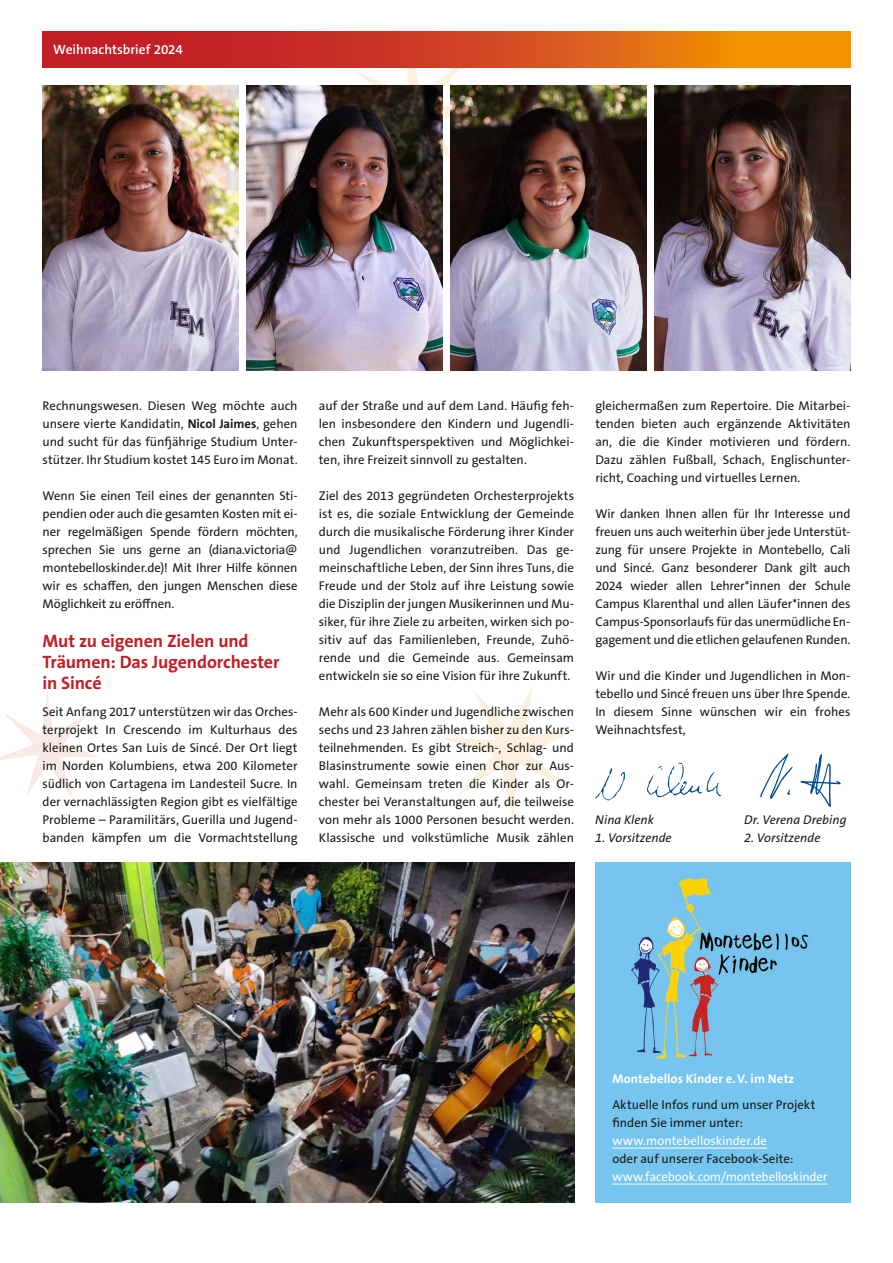
<style>
.page{position:relative;width:893px;height:1263px;background:#fff}
.page>*{position:absolute;margin:0;border:0;box-sizing:border-box;transform-origin:0 0}
.t1{font:700 18px/21px "The Sans B W7";letter-spacing:-.005em;color:#c21e26}
.t2{font:600 13.5px "The Sans B W6";color:#fff}
.t3{font:12.75px/18px "The Sans B W5 Plain";letter-spacing:-.005em;color:#1a1a18;text-align:justify}
.t4{font:12.75px "The Sans B W5 Plain";letter-spacing:-.005em;color:#fff}
.t5{font:italic 12.75px "The Sans B W5 Plain";letter-spacing:.005em;color:#1a1a18}
.t6{font:700 12.75px "The Sans B W7";letter-spacing:.01em;color:#fff}
.s1{font-family:"The Sans B W7";font-weight:700}
</style>
<div class="page">
<svg style="left:352px;top:68px;width:135px;height:108px"></svg>
<svg style="left:43px;top:32px;width:807px;height:36px;background:#d44c1b"></svg>
<svg style="left:440px;top:688px;width:136px;height:134px"></svg>
<svg style="left:0;top:691px;width:99px;height:106px"></svg>
<svg style="left:595px;top:768px;width:30px;height:33px"></svg>
<svg style="left:647px;top:762px;width:74px;height:36px"></svg>
<svg style="left:760px;top:754px;width:81px;height:53px"></svg>
<img style="left:43px;top:86px;width:195px;height:285px">
<img style="left:247px;top:86px;width:195px;height:285px">
<img style="left:451px;top:86px;width:195px;height:285px">
<img style="left:655px;top:86px;width:195px;height:285px">
<img style="left:0;top:862px;width:574px;height:340px">
<div style="left:595px;top:862px;width:255px;height:340px;background:#76c5ef"></div>
<hr style="left:612px;top:1148px;width:155px;height:1px;background:#fff">
<hr style="left:612px;top:1184px;width:215px;height:1px;background:#fff">
<img style="left:631px;top:876px;width:178px;height:184px">
<p class="t2" style="left:53px;top:40px;width:131px">Weihnachtsbrief 2024</p>
<p class="t3" style="left:43px;top:397px;width:257px">Rechnungswesen. Diesen Weg möchte auch unsere vierte Kandidatin, <span class="s1">Nicol Jaimes</span>, gehen und sucht für das fünfjährige Studium Unter&shy;stützer. Ihr Studium kostet 145 Euro im Monat.</p>
<p class="t3" style="left:43px;top:487px;width:257px">Wenn Sie einen Teil eines der genannten Sti&shy;pendien oder auch die gesamten Kosten mit ei&shy;ner regelmäßigen Spende fördern möchten, sprechen Sie uns gerne an (diana.victoria@ montebelloskinder.de)! Mit Ihrer Hilfe können wir es schaffen, den jungen Menschen diese Möglichkeit zu eröffnen.</p>
<h1 class="t1" style="left:43px;top:630px;width:238px">Mut zu eigenen Zielen und<br>Träumen: Das Jugendorchester in Sincé</h1>
<p class="t3" style="left:43px;top:703px;width:257px">Seit Anfang 2017 unterstützen wir das Orches&shy;terprojekt In Crescendo im Kulturhaus des kleinen Ortes San Luis de Sincé. Der Ort liegt im Norden Kolumbiens, etwa 200 Kilometer südlich von Cartagena im Landesteil Sucre. In der vernachlässigten Region gibt es vielfältige Probleme – Paramilitärs, Guerilla und Jugend&shy;banden kämpfen um die Vormachtstellung</p>
<p class="t3" style="left:319px;top:397px;width:257px">auf der Straße und auf dem Land. Häufig feh&shy;len insbesondere den Kindern und Jugendli&shy;chen Zukunftsperspektiven und Möglichkei&shy;ten, ihre Freizeit sinnvoll zu gestalten.</p>
<p class="t3" style="left:319px;top:487px;width:257px">Ziel des 2013 gegründeten Orchesterprojekts ist es, die soziale Entwicklung der Gemeinde durch die musikalische Förderung ihrer Kinder und Jugendlichen voranzutreiben. Das ge&shy;meinschaftliche Leben, der Sinn ihres Tuns, die Freude und der Stolz auf ihre Leistung sowie die Disziplin der jungen Musikerinnen und Mu&shy;siker, für ihre Ziele zu arbeiten, wirken sich po&shy;sitiv auf das Familienleben, Freunde, Zuhö&shy;rende und die Gemeinde aus. Gemeinsam entwickeln sie so eine Vision für ihre Zukunft.</p>
<p class="t3" style="left:319px;top:703px;width:257px">Mehr als 600 Kinder und Jugendliche zwischen sechs und 23 Jahren zählen bisher zu den Kurs&shy;teilnehmenden. Es gibt Streich-, Schlag- und Blasinstrumente sowie einen Chor zur Aus&shy;wahl. Gemeinsam treten die Kinder als Or&shy;chester bei Veranstaltungen auf, die teilweise von mehr als 1000 Personen besucht werden.<br>Klassische und volkstümliche Musik zählen</p>
<p class="t3" style="left:595px;top:397px;width:257px">gleichermaßen zum Repertoire. Die Mitarbei&shy;tenden bieten auch ergänzende Aktivitäten an, die die Kinder motivieren und fördern.<br>Dazu zählen Fußball, Schach, Englischunter&shy;richt, Coaching und virtuelles Lernen.</p>
<p class="t3" style="left:595px;top:505px;width:257px">Wir danken Ihnen allen für Ihr Interesse und freuen uns auch weiterhin über jede Unterstüt&shy;zung für unsere Projekte in Montebello, Cali und Sincé. Ganz besonderer Dank gilt auch 2024 wieder allen Lehrer*innen der Schule Campus Klarenthal und allen Läufer*innen des Campus-Sponsorlaufs für das unermüdliche En&shy;gagement und die etlichen gelaufenen Runden.</p>
<p class="t3" style="left:595px;top:667px;width:257px">Wir und die Kinder und Jugendlichen in Mon&shy;tebello und Sincé freuen uns über Ihre Spende.<br>In diesem Sinne wünschen wir ein frohes Weihnachtsfest,</p>
<p class="t5" style="left:595px;top:812px;width:60px">Nina Klenk</p>
<p class="t5" style="left:744px;top:812px;width:104px">Dr. Verena Drebing</p>
<p class="t5" style="left:595px;top:830px;width:78px">1. Vorsitzende</p>
<p class="t5" style="left:744px;top:830px;width:78px">2. Vorsitzende</p>
<p class="t6" style="left:612px;top:1070px;width:184px">Montebellos Kinder e.V. im Netz</p>
<p class="t3" style="left:612px;top:1096px;width:205px">Aktuelle Infos rund um unser Projekt finden Sie immer unter:</p>
<p class="t4" style="left:612px;top:1132px;width:156px">www.montebelloskinder.de</p>
<p class="t3" style="left:612px;top:1150px;width:183px">oder auf unserer Facebook-Seite:</p>
<p class="t4" style="left:612px;top:1169px;width:217px">www.facebook.com/montebelloskinder</p>
</div>
